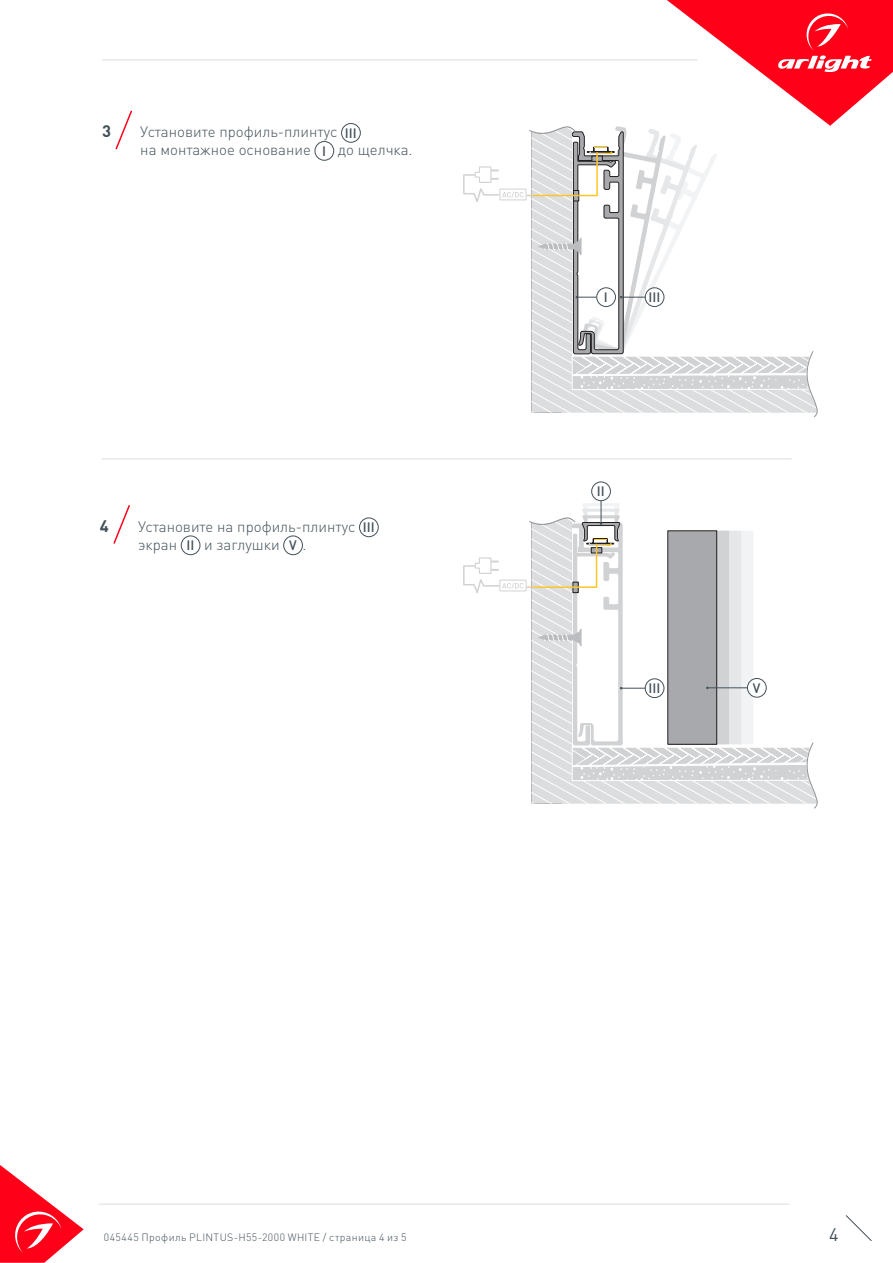
<style>
.page{position:relative;width:893px;height:1263px;background:#fff}
.page>*{position:absolute;margin:0;border:0;box-sizing:border-box;transform-origin:0 0}
.t1{font:18px "DIN Pro";color:#425159}
.t2{font:700 16.5px "DIN Pro";color:#425159}
.t3{font:300 15px "DIN Pro";color:#425159}
.t4{font:500 13.5px "DIN Pro";color:#425159}
.t5{font:300 10.5px "DIN Pro";letter-spacing:.04em;color:#425159}
</style>
<div class="page">
<svg style="left:0;top:1165px;width:84px;height:98px"></svg>
<svg style="left:845px;top:1215px;width:27px;height:26px"></svg>
<hr style="left:102px;top:60px;width:595px;height:1px;background:#dcdddf">
<hr style="left:99px;top:1204px;width:690px;height:1px;background:#dcdddf">
<div style="left:359px;top:518px;width:19px;height:19px;border:1px solid #425159;border-radius:50%"></div>
<div style="left:181px;top:536px;width:19px;height:19px;border:1px solid #425159;border-radius:50%"></div>
<div style="left:283px;top:536px;width:20px;height:19px;border:1px solid #425159;border-radius:50%"></div>
<svg style="left:113px;top:505px;width:17px;height:39px"></svg>
<div style="left:341px;top:123px;width:19px;height:19px;border:1px solid #425159;border-radius:50%"></div>
<div style="left:315px;top:141px;width:19px;height:19px;border:1px solid #425159;border-radius:50%"></div>
<svg style="left:115px;top:110px;width:18px;height:40px"></svg>
<hr style="left:102px;top:458px;width:689px;height:1px;background:#dcdddf">
<svg style="left:462px;top:0;width:431px;height:417px"></svg>
<div style="left:591px;top:482px;width:20px;height:19px;border:1px solid #425159;border-radius:50%"></div>
<svg style="left:463px;top:500px;width:355px;height:309px"></svg>
<p class="t2" style="left:102px;top:120px;width:10px">3</p>
<p class="t3" style="left:140px;top:122px;width:199px">Установите профиль-плинтус</p>
<p class="t4" style="left:345px;top:124px;width:13px">III</p>
<p class="t3" style="left:140px;top:140px;width:172px">на монтажное основание</p>
<p class="t4" style="left:322px;top:142px;width:5px">I</p>
<p class="t3" style="left:338px;top:140px;width:76px">до щелчка.</p>
<p class="t2" style="left:100px;top:515px;width:10px">4</p>
<p class="t3" style="left:138px;top:516px;width:219px">Установите на профиль-плинтус</p>
<p class="t4" style="left:363px;top:518px;width:13px">III</p>
<p class="t3" style="left:138px;top:534px;width:41px">экран</p>
<p class="t4" style="left:186px;top:536px;width:9px">II</p>
<p class="t3" style="left:204px;top:534px;width:77px">и заглушки</p>
<p class="t4" style="left:289px;top:536px;width:9px">V</p>
<p class="t3" style="left:303px;top:534px;width:5px">.</p>
<p class="t4" style="left:604px;top:288px;width:5px">I</p>
<p class="t4" style="left:648px;top:288px;width:13px">III</p>
<p class="t4" style="left:597px;top:482px;width:9px">II</p>
<p class="t4" style="left:648px;top:679px;width:13px">III</p>
<p class="t4" style="left:753px;top:679px;width:9px">V</p>
<p class="t5" style="left:104px;top:1230px;width:304px">045445 Профиль PLINTUS-H55-2000 WHITE / страница 4 из 5</p>
<p class="t1" style="left:829px;top:1222px;width:11px">4</p>
</div>
